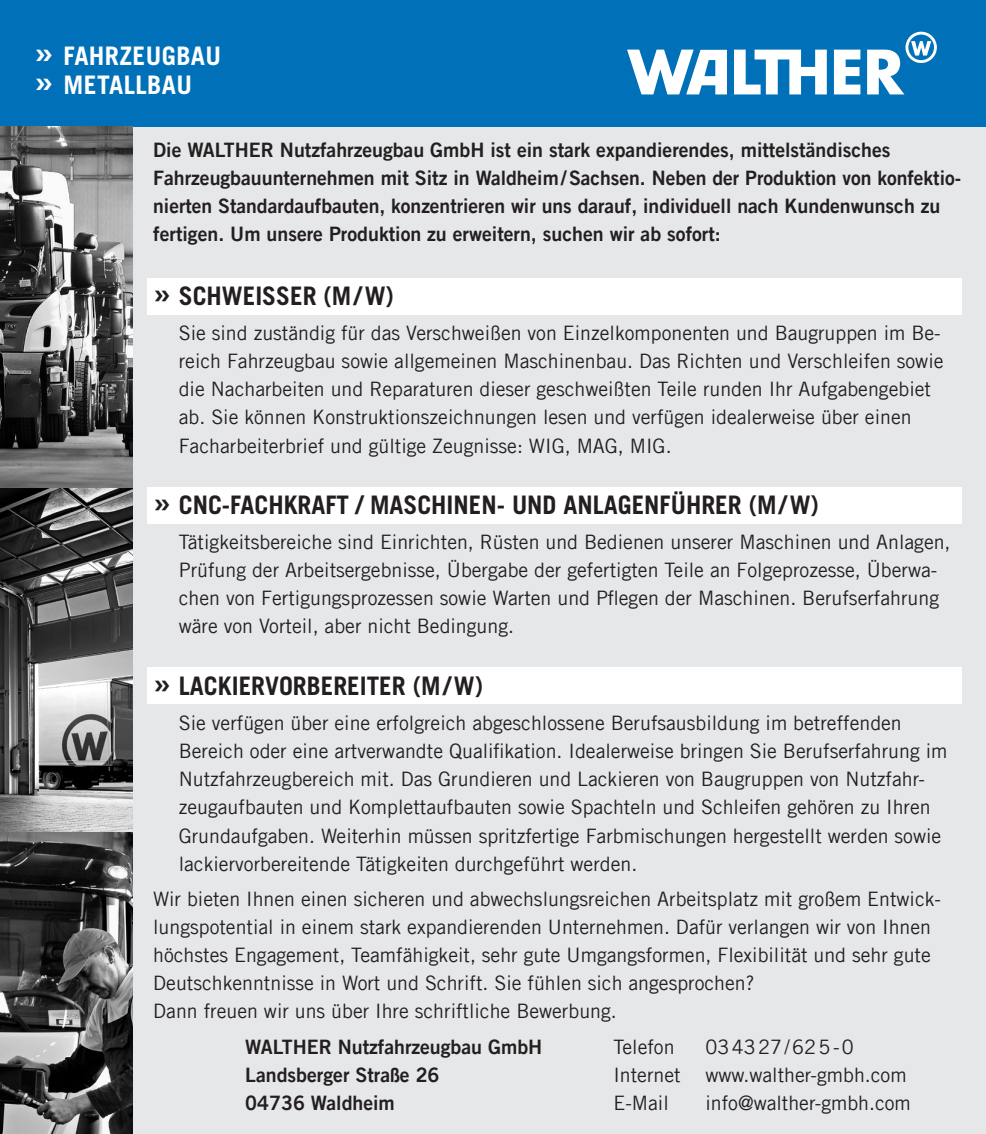
<style>
.page{position:relative;width:986px;height:1134px;background:#fff}
.page>*{position:absolute;margin:0;border:0;box-sizing:border-box;transform-origin:0 0}
.Bodytext{font:700 25.5px "Trade Gothic LT Com";color:#231f20}
.Subhead{font:700 25.5px "Trade Gothic LT Com";letter-spacing:.015em;color:#fff}
.Bodytext-2{font:20px/28px "Trade Gothic LT Com";color:#231f20}
.Bodytext-3{font:20px/28px "Trade Gothic LT Com Bd 2";color:#231f20}
.s1{font-size:35.5px}
.s2{font-size:33.25px}
</style>
<div class="page">
<div style="left:0;top:0;width:985px;height:1134px;background:#e6e7e9"></div>
<div style="left:0;top:0;width:985px;height:126px;background:#0071b8"></div>
<svg style="left:734px;top:50px;width:92px;height:44px"></svg>
<svg style="left:834px;top:50px;width:26px;height:44px"></svg>
<svg style="left:627px;top:50px;width:99px;height:44px"></svg>
<svg style="left:867px;top:32px;width:69px;height:62px"></svg>
<img style="left:0;top:126px;width:132px;height:1008px">
<div style="left:147px;top:279px;width:814px;height:36px;background:#fff"></div>
<div style="left:147px;top:487px;width:814px;height:36px;background:#fff"></div>
<div style="left:147px;top:667px;width:814px;height:36px;background:#fff"></div>
<p class="Subhead" style="left:34px;top:40px;width:188px"><span class="s1">»</span> FAHRZEUGBAU</p>
<p class="Subhead" style="left:34px;top:69px;width:159px"><span class="s1">»</span> METALLBAU</p>
<p class="Bodytext-3" style="left:153px;top:135px;width:809px">Die WALTHER Nutzfahrzeugbau GmbH ist ein stark expandierendes, mittelständisches Fahrzeugbauunternehmen mit Sitz in Waldheim/Sachsen. Neben der Produktion von konfektio&shy;nierten Standardaufbauten, konzentrieren wir uns darauf, individuell nach Kundenwunsch zu fertigen. Um unsere Produktion zu erweitern, suchen wir ab sofort:</p>
<p class="Bodytext" style="left:153px;top:280px;width:242px"><span class="s2">»</span> SCHWEISSER (M/W)</p>
<p class="Bodytext-2" style="left:179px;top:319px;width:766px">Sie sind zuständig für das Verschweißen von Einzelkomponenten und Baugruppen im Be&shy;reich Fahrzeugbau sowie allgemeinen Maschinenbau. Das Richten und Verschleifen sowie die Nacharbeiten und Reparaturen dieser geschweißten Teile runden Ihr Aufgabengebiet ab. Sie können Konstruktionszeichnungen lesen und verfügen idealerweise über einen Facharbeiterbrief und gültige Zeugnisse: WIG, MAG, MIG.</p>
<p class="Bodytext" style="left:153px;top:489px;width:667px"><span class="s2">»</span> CNC-FACHKRAFT / MASCHINEN- UND ANLAGENFÜHRER (M/W)</p>
<p class="Bodytext-2" style="left:179px;top:528px;width:773px">Tätigkeitsbereiche sind Einrichten, Rüsten und Bedienen unserer Maschinen und Anlagen, Prüfung der Arbeitsergebnisse, Übergabe der gefertigten Teile an Folgeprozesse, Überwa&shy;chen von Fertigungsprozessen sowie Warten und Pflegen der Maschinen. Berufserfahrung wäre von Vorteil, aber nicht Bedingung.</p>
<p class="Bodytext" style="left:153px;top:670px;width:331px"><span class="s2">»</span> LACKIERVORBEREITER (M/W)</p>
<p class="Bodytext-2" style="left:179px;top:709px;width:769px">Sie verfügen über eine erfolgreich abgeschlossene Berufsausbildung im betreffenden Bereich oder eine artverwandte Qualifikation. Idealerweise bringen Sie Berufserfahrung im Nutzfahrzeugbereich mit. Das Grundieren und Lackieren von Baugruppen von Nutzfahr&shy;zeugaufbauten und Komplettaufbauten sowie Spachteln und Schleifen gehören zu Ihren Grundaufgaben. Weiterhin müssen spritzfertige Farbmischungen hergestellt werden sowie lackiervorbereitende Tätigkeiten durchgeführt werden.</p>
<p class="Bodytext-2" style="left:153px;top:884px;width:789px">Wir bieten Ihnen einen sicheren und abwechslungsreichen Arbeitsplatz mit großem Entwick&shy;lungspotential in einem stark expandierenden Unternehmen. Dafür verlangen wir von Ihnen höchstes Engagement, Teamfähigkeit, sehr gute Umgangsformen, Flexibilität und sehr gute Deutschkenntnisse in Wort und Schrift. Sie fühlen sich angesprochen?</p>
<p class="Bodytext-2" style="left:153px;top:997px;width:465px">Dann freuen wir uns über Ihre schriftliche Bewerbung.</p>
<p class="Bodytext-3" style="left:245px;top:1032px;width:298px">WALTHER Nutzfahrzeugbau GmbH</p>
<p class="Bodytext-2" style="left:613px;top:1032px;width:63px">Telefon</p>
<p class="Bodytext-2" style="left:705px;top:1032px;width:150px">034327/625-0</p>
<p class="Bodytext-3" style="left:245px;top:1060px;width:196px">Landsberger Straße 26</p>
<p class="Bodytext-2" style="left:613px;top:1060px;width:294px">Internet www.walther-gmbh.com</p>
<p class="Bodytext-3" style="left:245px;top:1088px;width:151px">04736 Waldheim</p>
<p class="Bodytext-2" style="left:613px;top:1088px;width:57px">E-Mail</p>
<p class="Bodytext-2" style="left:705px;top:1088px;width:207px">info@walther-gmbh.com</p>
</div>
